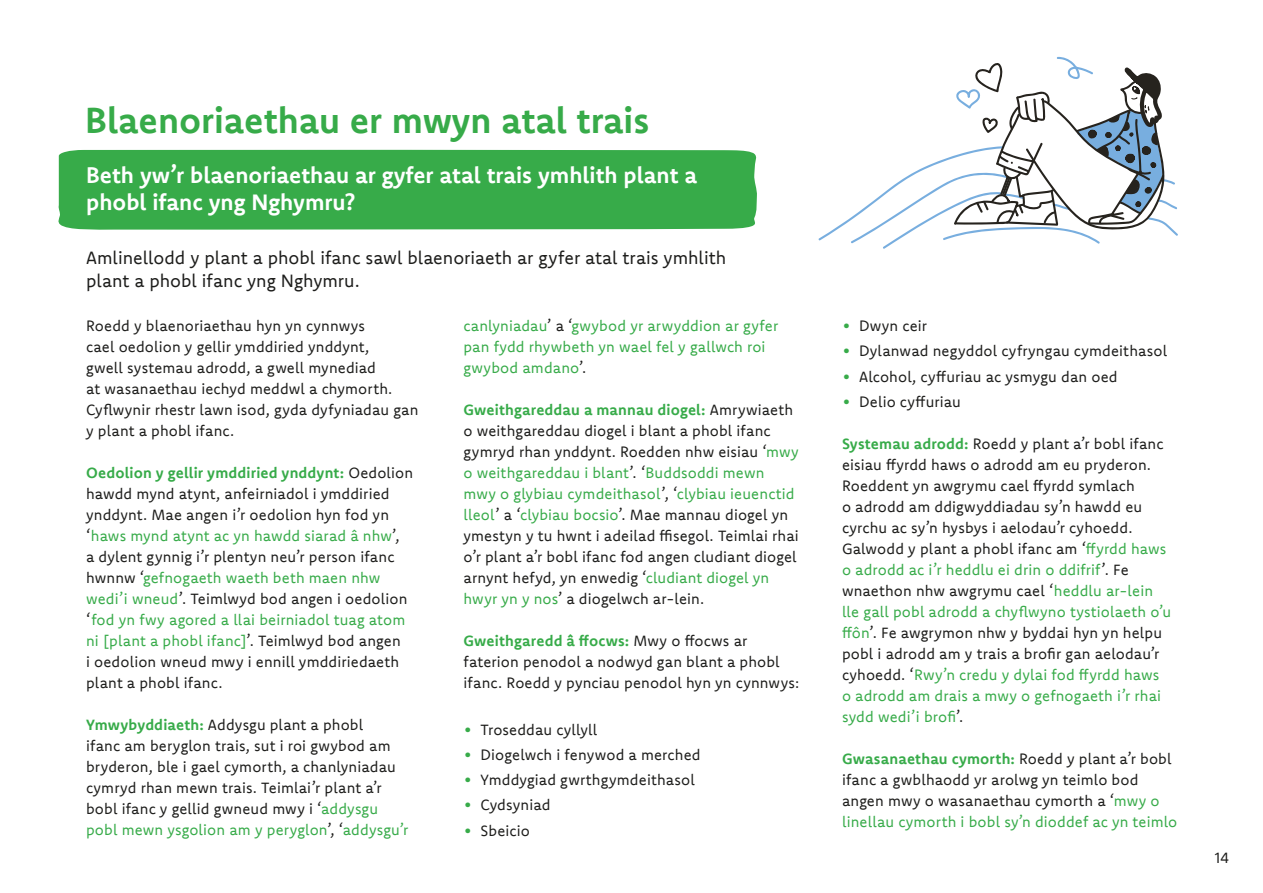
<style>
.page{position:relative;width:1263px;height:893px;background:#fff}
.page>*{position:absolute;margin:0;border:0;box-sizing:border-box;transform-origin:0 0}
.t1{font:700 36px "Komet";color:#37ab49}
.t2{font:700 22.5px/27px "Komet";color:#fff}
.t3{font:18px/22.5px "Komet";color:#1d1d1b}
.t4{font:15px/21px "Komet";letter-spacing:.01em;color:#1d1d1b}
.t5{font:15px/21px "Komet";letter-spacing:.01em;color:#37ab49}
.s1{color:#1d1d1b}
.s2{font-weight:700;color:#37ab49}
.s3{color:#37ab49}
</style>
<div class="page">
<div style="left:58px;top:150px;width:699px;height:80px;background:#37ab49"></div>
<svg style="left:818px;top:57px;width:360px;height:192px"></svg>
<h1 class="t1" style="left:85px;top:97px;width:566px">Blaenoriaethau er mwyn atal trais</h1>
<h2 class="t2" style="left:86px;top:161px;width:613px">Beth yw’r blaenoriaethau ar gyfer atal trais ymhlith plant a phobl ifanc yng Nghymru?</h2>
<p class="t3" style="left:86px;top:246px;width:642px">Amlinellodd y plant a phobl ifanc sawl blaenoriaeth ar gyfer atal trais ymhlith plant a phobl ifanc yng Nghymru.</p>
<p class="t5" style="left:463px;top:315px;width:316px">canlyniadau<span class="s1">’ a ‘</span>gwybod yr arwyddion ar gyfer pan fydd rhywbeth yn wael fel y gallwch roi gwybod amdano<span class="s1">’.</span></p>
<p class="t4" style="left:463px;top:399px;width:337px"><span class="s2">Gweithgareddau a mannau diogel:</span> Amrywiaeth o weithgareddau diogel i blant a phobl ifanc gymryd rhan ynddynt. Roedden nhw eisiau ‘<span class="s3">mwy o weithgareddau i blant</span>’. ‘<span class="s3">Buddsoddi mewn mwy o glybiau cymdeithasol</span>’, ‘<span class="s3">clybiau ieuenctid lleol</span>’ a ‘<span class="s3">clybiau bocsio</span>’. Mae mannau diogel yn ymestyn y tu hwnt i adeilad ffisegol. Teimlai rhai o’r plant a’r bobl ifanc fod angen cludiant diogel arnynt hefyd, yn enwedig ‘<span class="s3">cludiant diogel yn hwyr yn y nos</span>’ a diogelwch ar-lein.</p>
<p class="t4" style="left:463px;top:630px;width:337px"><span class="s2">Gweithgaredd â ffocws:</span> Mwy o ffocws ar faterion penodol a nodwyd gan blant a phobl ifanc. Roedd y pynciau penodol hyn yn cynnwys:</p>
<p class="t4" style="left:463px;top:718px;width:135px"><span class="s3">•</span> Troseddau cyllyll</p>
<p class="t4" style="left:463px;top:744px;width:239px"><span class="s3">•</span> Diogelwch i fenywod a merched</p>
<p class="t4" style="left:463px;top:769px;width:233px"><span class="s3">•</span> Ymddygiad gwrthgymdeithasol</p>
<p class="t4" style="left:463px;top:794px;width:88px"><span class="s3">•</span> Cydsyniad</p>
<p class="t4" style="left:463px;top:819px;width:68px"><span class="s3">•</span> Sbeicio</p>
<p class="t4" style="left:86px;top:315px;width:334px">Roedd y blaenoriaethau hyn yn cynnwys<br>cael oedolion y gellir ymddiried ynddynt,<br>gwell systemau adrodd, a gwell mynediad<br>at wasanaethau iechyd meddwl a chymorth.<br>Cyflwynir rhestr lawn isod, gyda dyfyniadau gan y plant a phobl ifanc.</p>
<p class="t4" style="left:86px;top:462px;width:329px"><span class="s2">Oedolion y gellir ymddiried ynddynt:</span> Oedolion hawdd mynd atynt, anfeirniadol i ymddiried ynddynt. Mae angen i’r oedolion hyn fod yn ‘<span class="s3">haws mynd atynt ac yn hawdd siarad â nhw</span>’,<br>a dylent gynnig i’r plentyn neu’r person ifanc hwnnw ‘<span class="s3">gefnogaeth waeth beth maen nhw wedi’i wneud</span>’. Teimlwyd bod angen i oedolion ‘<span class="s3">fod yn fwy agored a llai beirniadol tuag atom ni [plant a phobl ifanc]</span>’. Teimlwyd bod angen<br>i oedolion wneud mwy i ennill ymddiriedaeth plant a phobl ifanc.</p>
<p class="t4" style="left:86px;top:714px;width:324px"><span class="s2">Ymwybyddiaeth:</span> Addysgu plant a phobl<br>ifanc am beryglon trais, sut i roi gwybod am bryderon, ble i gael cymorth, a chanlyniadau cymryd rhan mewn trais. Teimlai’r plant a’r bobl ifanc y gellid gwneud mwy i ‘<span class="s3">addysgu pobl mewn ysgolion am y peryglon</span>’, ‘<span class="s3">addysgu’r</span></p>
<p class="t4" style="left:842px;top:315px;width:87px"><span class="s3">•</span> Dwyn ceir</p>
<p class="t4" style="left:842px;top:340px;width:327px"><span class="s3">•</span> Dylanwad negyddol cyfryngau cymdeithasol</p>
<p class="t4" style="left:842px;top:366px;width:277px"><span class="s3">•</span> Alcohol, cyffuriau ac ysmygu dan oed</p>
<p class="t4" style="left:842px;top:391px;width:120px"><span class="s3">•</span> Delio cyffuriau</p>
<p class="t4" style="left:842px;top:433px;width:331px"><span class="s2">Systemau adrodd:</span> Roedd y plant a’r bobl ifanc eisiau ffyrdd haws o adrodd am eu pryderon.<br>Roeddent yn awgrymu cael ffyrdd symlach<br>o adrodd am ddigwyddiadau sy’n hawdd eu cyrchu ac sy’n hysbys i aelodau’r cyhoedd.<br>Galwodd y plant a phobl ifanc am ‘<span class="s3">ffyrdd haws o adrodd ac i’r heddlu ei drin o ddifrif</span>’. Fe wnaethon nhw awgrymu cael ‘<span class="s3">heddlu ar-lein lle gall pobl adrodd a chyflwyno tystiolaeth o’u ffôn</span>’. Fe awgrymon nhw y byddai hyn yn helpu pobl i adrodd am y trais a brofir gan aelodau’r cyhoedd. ‘<span class="s3">Rwy’n credu y dylai fod ffyrdd haws o adrodd am drais a mwy o gefnogaeth i’r rhai sydd wedi’i brofi</span>’.</p>
<p class="t4" style="left:842px;top:748px;width:337px"><span class="s2">Gwasanaethau cymorth:</span> Roedd y plant a’r bobl ifanc a gwblhaodd yr arolwg yn teimlo bod angen mwy o wasanaethau cymorth a ‘<span class="s3">mwy o linellau cymorth i bobl sy’n dioddef ac yn teimlo</span></p>
<p class="t4" style="left:1215px;top:847px;width:16px">14</p>
</div>
